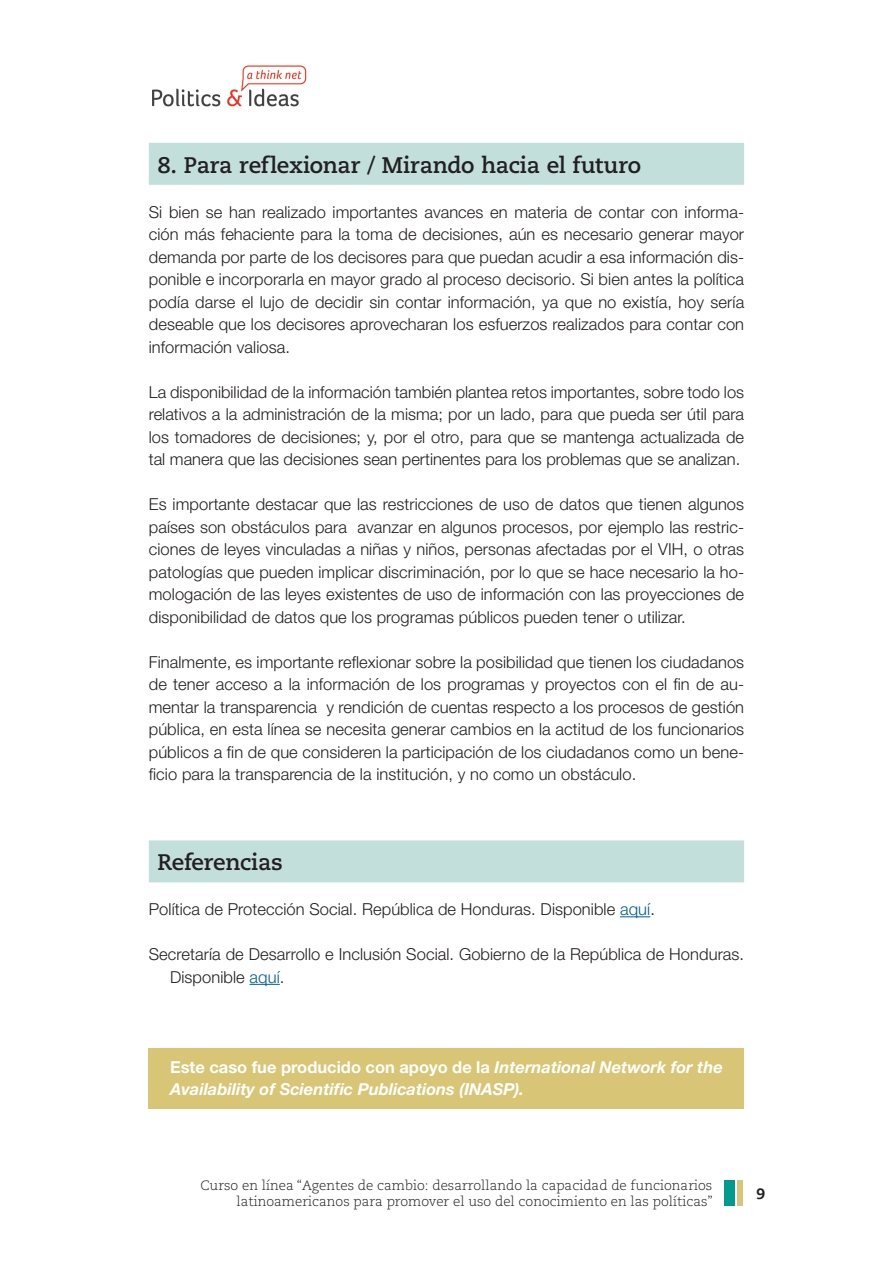
<style>
.page{position:relative;width:893px;height:1263px;background:#fff}
.page>*{position:absolute;margin:0;border:0;box-sizing:border-box;transform-origin:0 0}
.Titulo_1_una_linea{font:700 22.5px "Caecilia LT Std";letter-spacing:-.01em;color:#231f20}
.texto_principal{font:300 16.5px/22.5px "Helvetica Neue LT Std";letter-spacing:.005em;color:#231f20;text-align:justify}
.texto_biblio{font:300 16.5px/22.5px "Helvetica Neue LT Std";letter-spacing:.005em;color:#231f20}
.texto_biblio-2{font:italic 700 16.5px/22.5px "Helvetica Neue LT Std";color:#fff}
.t1{font:800 15px "Caecilia LT Std";color:#231f20}
.t2{font:300 13.5px/16.2px "Caecilia LT Std";color:#231f20;text-align:right}
.s1{color:#025f94}
.s2{font-style:normal}
</style>
<div class="page">
<img style="left:152px;top:65px;width:155px;height:42px">
<div style="left:725px;top:1181px;width:10px;height:25px;background:#009a8f"></div>
<div style="left:738px;top:1181px;width:5px;height:25px;background:#d8c575"></div>
<div style="left:149px;top:1048px;width:595px;height:61px;background:#d8c575"></div>
<div style="left:149px;top:143px;width:595px;height:42px;background:#c2dfdc"></div>
<div style="left:149px;top:840px;width:595px;height:42px;background:#c2dfdc"></div>
<hr style="left:620px;top:916px;width:30px;height:1px;background:#025f94">
<hr style="left:250px;top:984px;width:30px;height:1px;background:#025f94">
<p class="Titulo_1_una_linea" style="left:157px;top:151px;width:485px">8. Para reflexionar / Mirando hacia el futuro</p>
<p class="texto_principal" style="left:149px;top:200px;width:597px">Si bien se han realizado importantes avances en materia de contar con informa&shy;ción más fehaciente para la toma de decisiones, aún es necesario generar mayor demanda por parte de los decisores para que puedan acudir a esa información dis&shy;ponible e incorporarla en mayor grado al proceso decisorio. Si bien antes la política podía darse el lujo de decidir sin contar información, ya que no existía, hoy sería deseable que los decisores aprovecharan los esfuerzos realizados para contar con información valiosa.</p>
<p class="texto_principal" style="left:149px;top:380px;width:597px">La disponibilidad de la información también plantea retos importantes, sobre todo los relativos a la administración de la misma; por un lado, para que pueda ser útil para los tomadores de decisiones; y, por el otro, para que se mantenga actualizada de tal manera que las decisiones sean pertinentes para los problemas que se analizan.</p>
<p class="texto_principal" style="left:149px;top:493px;width:597px">Es importante destacar que las restricciones de uso de datos que tienen algunos países son obstáculos para avanzar en algunos procesos, por ejemplo las restric&shy;ciones de leyes vinculadas a niñas y niños, personas afectadas por el VIH, o otras patologías que pueden implicar discriminación, por lo que se hace necesario la ho&shy;mologación de las leyes existentes de uso de información con las proyecciones de disponibilidad de datos que los programas públicos pueden tener o utilizar.</p>
<p class="texto_principal" style="left:149px;top:650px;width:597px">Finalmente, es importante reflexionar sobre la posibilidad que tienen los ciudadanos de tener acceso a la información de los programas y proyectos con el fin de au&shy;mentar la transparencia y rendición de cuentas respecto a los procesos de gestión pública, en esta línea se necesita generar cambios en la actitud de los funcionarios públicos a fin de que consideren la participación de los ciudadanos como un bene&shy;ficio para la transparencia de la institución, y no como un obstáculo.</p>
<p class="Titulo_1_una_linea" style="left:157px;top:849px;width:127px">Referencias</p>
<p class="texto_biblio" style="left:149px;top:898px;width:508px">Política de Protección Social. República de Honduras. Disponible <span class="s1">aquí</span>.</p>
<p class="texto_biblio" style="left:170px;top:943px;width:576px;text-indent:-21px">Secretaría de Desarrollo e Inclusión Social. Gobierno de la República de Honduras.<br>Disponible <span class="s1">aquí</span>.</p>
<p class="texto_biblio-2" style="left:170px;top:1055px;width:554px"><span class="s2">Este caso fue producido con apoyo de la</span> International Network for the<br>Availability of Scientific Publications (INASP).</p>
<p class="t2" style="left:200px;top:1177px;width:514px">Curso en línea “Agentes de cambio: desarrollando la capacidad de funcionarios latinoamericanos para promover el uso del conocimiento en las políticas”</p>
<p class="t1" style="left:757px;top:1185px;width:10px">9</p>
</div>
